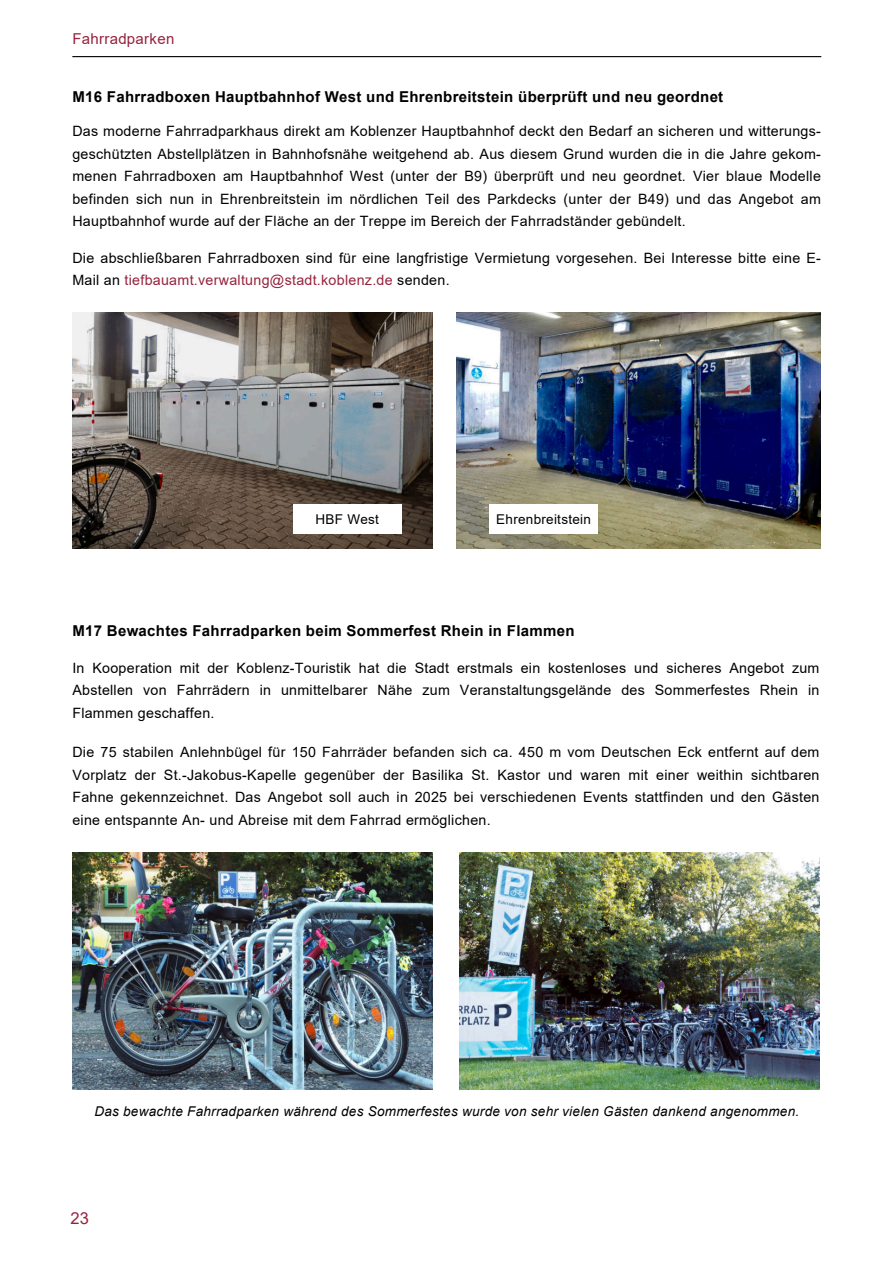
<style>
.page{position:relative;width:894px;height:1264px;background:#fff}
.page>*{position:absolute;margin:0;border:0;box-sizing:border-box;transform-origin:0 0}
.t1{font:16.5px "Arial";color:#97233f}
.t2{font:700 15px "Arial";letter-spacing:.02em;color:#000}
.t3{font:15px "Arial";letter-spacing:.02em;color:#97233f}
.t4{font:14.25px/22.5px "Arial";letter-spacing:.02em;color:#000;text-align:justify}
.t5{font:italic 13.5px "Arial";letter-spacing:.02em;color:#000}
.t6{font:13.5px "Arial";letter-spacing:.02em;color:#000}
.s1{color:#97233f}
</style>
<div class="page">
<hr style="left:72px;top:56px;width:749px;height:1px;background:#000">
<img style="left:72px;top:852px;width:360px;height:237px">
<img style="left:459px;top:852px;width:360px;height:237px">
<img style="left:456px;top:313px;width:363px;height:235px">
<img style="left:72px;top:313px;width:360px;height:235px">
<div style="left:293px;top:504px;width:108px;height:29px;background:#fff"></div>
<div style="left:489px;top:504px;width:108px;height:29px;background:#fff"></div>
<p class="t3" style="left:72px;top:29px;width:103px">Fahrradparken</p>
<p class="t2" style="left:72px;top:87px;width:652px">M16 Fahrradboxen Hauptbahnhof West und Ehrenbreitstein überprüft und neu geordnet</p>
<p class="t4" style="left:72px;top:120px;width:750px">Das moderne Fahrradparkhaus direkt am Koblenzer Hauptbahnhof deckt den Bedarf an sicheren und witterungs&shy;geschützten Abstellplätzen in Bahnhofsnähe weitgehend ab. Aus diesem Grund wurden die in die Jahre gekom&shy;menen Fahrradboxen am Hauptbahnhof West (unter der B9) überprüft und neu geordnet. Vier blaue Modelle befinden sich nun in Ehrenbreitstein im nördlichen Teil des Parkdecks (unter der B49) und das Angebot am Hauptbahnhof wurde auf der Fläche an der Treppe im Bereich der Fahrradständer gebündelt.</p>
<p class="t4" style="left:72px;top:246px;width:750px">Die abschließbaren Fahrradboxen sind für eine langfristige Vermietung vorgesehen. Bei Interesse bitte eine E-<br>Mail an <span class="s1">tiefbauamt.verwaltung@stadt.koblenz.de</span> senden.</p>
<p class="t6" style="left:315px;top:509px;width:65px">HBF West</p>
<p class="t6" style="left:496px;top:509px;width:96px">Ehrenbreitstein</p>
<p class="t2" style="left:72px;top:620px;width:503px">M17 Bewachtes Fahrradparken beim Sommerfest Rhein in Flammen</p>
<p class="t4" style="left:72px;top:656px;width:748px">In Kooperation mit der Koblenz-Touristik hat die Stadt erstmals ein kostenloses und sicheres Angebot zum Abstellen von Fahrrädern in unmittelbarer Nähe zum Veranstaltungsgelände des Sommerfestes Rhein in Flammen geschaffen.</p>
<p class="t4" style="left:72px;top:740px;width:748px">Die 75 stabilen Anlehnbügel für 150 Fahrräder befanden sich ca. 450 m vom Deutschen Eck entfernt auf dem Vorplatz der St.-Jakobus-Kapelle gegenüber der Basilika St. Kastor und waren mit einer weithin sichtbaren Fahne gekennzeichnet. Das Angebot soll auch in 2025 bei verschiedenen Events stattfinden und den Gästen eine entspannte An- und Abreise mit dem Fahrrad ermöglichen.</p>
<p class="t5" style="left:94px;top:1102px;width:706px">Das bewachte Fahrradparken während des Sommerfestes wurde von sehr vielen Gästen dankend angenommen.</p>
<p class="t1" style="left:70px;top:1206px;width:20px">23</p>
</div>
